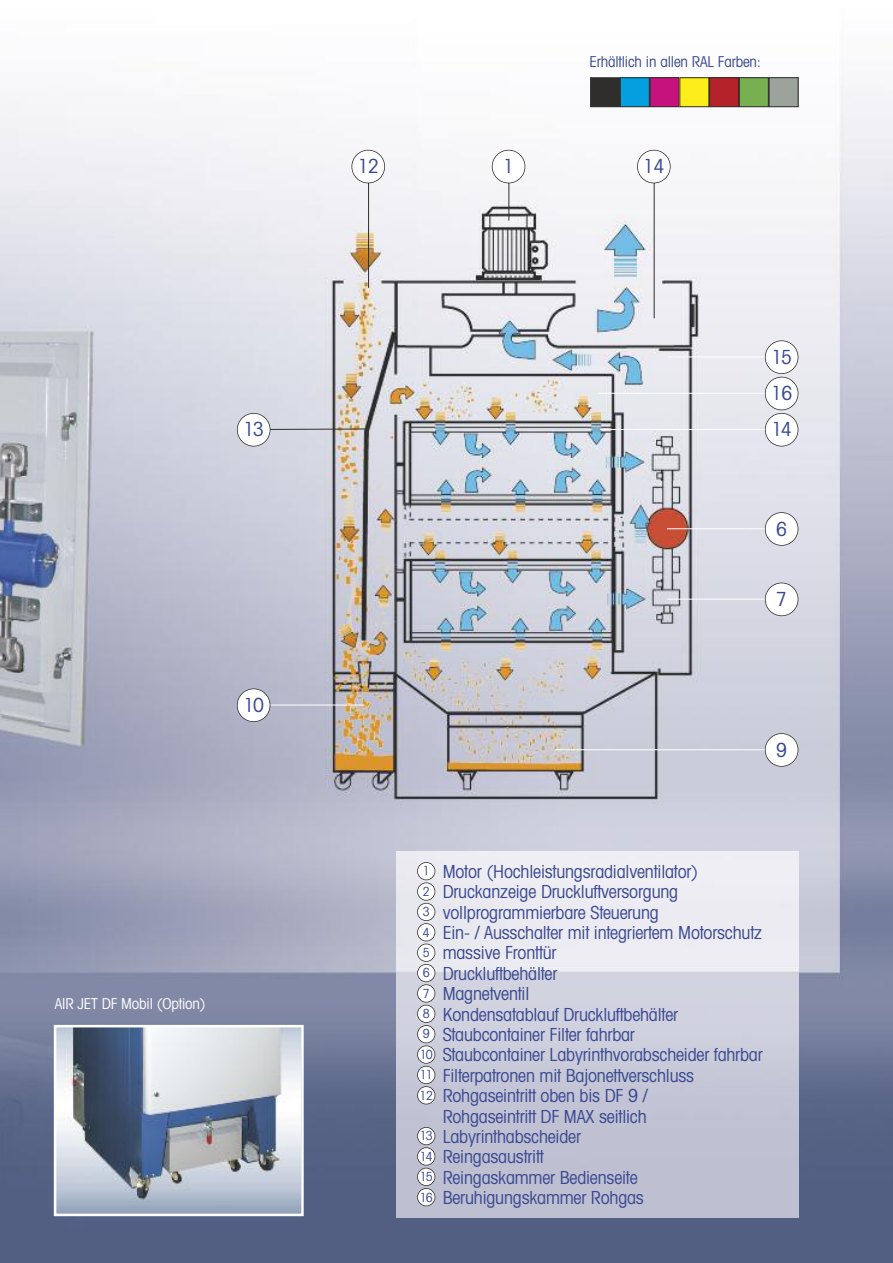
<style>
.page{position:relative;width:893px;height:1263px;background:#fff}
.page>*{position:absolute;margin:0;border:0;box-sizing:border-box;transform-origin:0 0}
.t1{font:condensed 19.5px "Avant Garde";letter-spacing:-.05em;color:#394990}
.t2{font:condensed 18px/20.4px "Avant Garde";letter-spacing:-.01em;color:#394990}
.t3{font:condensed 15px "Avant Garde";letter-spacing:-.01em;color:#394990}
.t4{font:condensed 15px "Avant Garde";letter-spacing:-.01em;color:#fff}
.t5{font:condensed 12.6px/20.4px "Avant Garde";letter-spacing:-.08em;color:#394990}
</style>
<div class="page">
<img style="left:0;top:77px;width:893px;height:1186px">
<img style="left:58px;top:1029px;width:242px;height:183px">
<div style="left:54px;top:1025px;width:250px;height:191px;border:3px solid #fff"></div>
<hr style="left:262px;top:705px;width:103px;height:1px;background:#fff">
<div style="left:237px;top:689px;width:33px;height:33px;background:#fff;border-radius:50%"></div>
<div style="left:237px;top:688px;width:33px;height:34px;border:1px solid #2f2e2d;border-radius:50%"></div>
<svg style="left:271px;top:428px;width:96px;height:2px"></svg>
<div style="left:237px;top:413px;width:33px;height:33px;background:#fff;border-radius:50%"></div>
<div style="left:237px;top:413px;width:34px;height:34px;border:1px solid #2f2e2d;border-radius:50%"></div>
<hr style="left:555px;top:749px;width:215px;height:1px;background:#fff">
<div style="left:765px;top:733px;width:33px;height:33px;background:#fff;border-radius:50%"></div>
<div style="left:765px;top:733px;width:33px;height:34px;border:1px solid #2f2e2d;border-radius:50%"></div>
<hr style="left:667px;top:599px;width:103px;height:1px;background:#fff">
<div style="left:765px;top:583px;width:33px;height:33px;background:#fff;border-radius:50%"></div>
<div style="left:765px;top:583px;width:33px;height:33px;border:1px solid #2f2e2d;border-radius:50%"></div>
<hr style="left:667px;top:528px;width:103px;height:1px;background:#fff">
<div style="left:765px;top:513px;width:33px;height:32px;background:#fff;border-radius:50%"></div>
<div style="left:765px;top:512px;width:33px;height:34px;border:1px solid #2f2e2d;border-radius:50%"></div>
<hr style="left:600px;top:429px;width:170px;height:1px;background:#fff">
<div style="left:765px;top:413px;width:33px;height:33px;background:#fff;border-radius:50%"></div>
<div style="left:765px;top:413px;width:33px;height:33px;border:1px solid #2f2e2d;border-radius:50%"></div>
<hr style="left:598px;top:393px;width:172px;height:1px;background:#fff">
<div style="left:765px;top:377px;width:33px;height:33px;background:#fff;border-radius:50%"></div>
<div style="left:765px;top:377px;width:33px;height:33px;border:1px solid #2f2e2d;border-radius:50%"></div>
<hr style="left:668px;top:357px;width:102px;height:1px;background:#fff">
<div style="left:765px;top:341px;width:33px;height:33px;background:#fff;border-radius:50%"></div>
<div style="left:765px;top:340px;width:33px;height:34px;border:1px solid #2f2e2d;border-radius:50%"></div>
<hr style="left:508px;top:165px;width:1px;height:56px;background:#2f2e2d">
<div style="left:492px;top:150px;width:33px;height:33px;background:#fff;border-radius:50%"></div>
<div style="left:492px;top:150px;width:33px;height:33px;border:1px solid #2f2e2d;border-radius:50%"></div>
<hr style="left:654px;top:168px;width:1px;height:150px;background:#2f2e2d">
<div style="left:637px;top:150px;width:33px;height:33px;background:#fff;border-radius:50%"></div>
<div style="left:637px;top:150px;width:34px;height:33px;border:1px solid #2f2e2d;border-radius:50%"></div>
<hr style="left:368px;top:157px;width:1px;height:131px;background:#2f2e2d">
<div style="left:352px;top:150px;width:33px;height:33px;background:#fff;border-radius:50%"></div>
<div style="left:351px;top:150px;width:34px;height:33px;border:1px solid #2f2e2d;border-radius:50%"></div>
<img style="left:397px;top:851px;width:401px;height:366px">
<div style="left:417px;top:862px;width:18px;height:18px;background:#fff;border-radius:50%"></div>
<div style="left:417px;top:862px;width:18px;height:18px;border:1px solid #2f2e2d;border-radius:50%"></div>
<div style="left:417px;top:883px;width:18px;height:17px;background:#fff;border-radius:50%"></div>
<div style="left:417px;top:882px;width:18px;height:19px;border:1px solid #2f2e2d;border-radius:50%"></div>
<div style="left:417px;top:903px;width:18px;height:18px;background:#fff;border-radius:50%"></div>
<div style="left:417px;top:903px;width:18px;height:18px;border:1px solid #2f2e2d;border-radius:50%"></div>
<div style="left:417px;top:923px;width:18px;height:18px;background:#fff;border-radius:50%"></div>
<div style="left:417px;top:923px;width:18px;height:18px;border:1px solid #2f2e2d;border-radius:50%"></div>
<div style="left:417px;top:944px;width:18px;height:17px;background:#fff;border-radius:50%"></div>
<div style="left:417px;top:943px;width:18px;height:19px;border:1px solid #2f2e2d;border-radius:50%"></div>
<div style="left:417px;top:964px;width:18px;height:18px;background:#fff;border-radius:50%"></div>
<div style="left:417px;top:964px;width:18px;height:18px;border:1px solid #2f2e2d;border-radius:50%"></div>
<div style="left:417px;top:985px;width:18px;height:17px;background:#fff;border-radius:50%"></div>
<div style="left:417px;top:984px;width:18px;height:18px;border:1px solid #2f2e2d;border-radius:50%"></div>
<div style="left:417px;top:1005px;width:18px;height:17px;background:#fff;border-radius:50%"></div>
<div style="left:417px;top:1005px;width:18px;height:18px;border:1px solid #2f2e2d;border-radius:50%"></div>
<div style="left:417px;top:1025px;width:18px;height:18px;background:#fff;border-radius:50%"></div>
<div style="left:417px;top:1025px;width:18px;height:18px;border:1px solid #2f2e2d;border-radius:50%"></div>
<div style="left:417px;top:1046px;width:18px;height:17px;background:#fff;border-radius:50%"></div>
<div style="left:417px;top:1045px;width:18px;height:19px;border:1px solid #2f2e2d;border-radius:50%"></div>
<div style="left:417px;top:1066px;width:18px;height:18px;background:#fff;border-radius:50%"></div>
<div style="left:417px;top:1066px;width:18px;height:18px;border:1px solid #2f2e2d;border-radius:50%"></div>
<div style="left:417px;top:1086px;width:18px;height:18px;background:#fff;border-radius:50%"></div>
<div style="left:417px;top:1086px;width:18px;height:18px;border:1px solid #2f2e2d;border-radius:50%"></div>
<div style="left:417px;top:1127px;width:18px;height:18px;background:#fff;border-radius:50%"></div>
<div style="left:417px;top:1127px;width:18px;height:18px;border:1px solid #2f2e2d;border-radius:50%"></div>
<div style="left:417px;top:1148px;width:18px;height:17px;background:#fff;border-radius:50%"></div>
<div style="left:417px;top:1147px;width:18px;height:18px;border:1px solid #2f2e2d;border-radius:50%"></div>
<div style="left:417px;top:1168px;width:18px;height:17px;background:#fff;border-radius:50%"></div>
<div style="left:417px;top:1168px;width:18px;height:18px;border:1px solid #2f2e2d;border-radius:50%"></div>
<div style="left:417px;top:1188px;width:18px;height:18px;background:#fff;border-radius:50%"></div>
<div style="left:417px;top:1188px;width:18px;height:18px;border:1px solid #2f2e2d;border-radius:50%"></div>
<div style="left:620px;top:78px;width:29px;height:29px;background:#039fdf"></div>
<div style="left:620px;top:77px;width:30px;height:30px;border:1px solid #2f2e2d"></div>
<div style="left:591px;top:78px;width:28px;height:28px;background:#2f2e2d"></div>
<div style="left:590px;top:77px;width:30px;height:30px;border:1px solid #2f2e2d"></div>
<div style="left:650px;top:78px;width:29px;height:29px;background:#c5127d"></div>
<div style="left:650px;top:77px;width:29px;height:30px;border:1px solid #2f2e2d"></div>
<div style="left:680px;top:78px;width:29px;height:29px;background:#fded1b"></div>
<div style="left:679px;top:77px;width:30px;height:30px;border:1px solid #2f2e2d"></div>
<div style="left:710px;top:78px;width:29px;height:29px;background:#b42329"></div>
<div style="left:709px;top:77px;width:30px;height:30px;border:1px solid #2f2e2d"></div>
<div style="left:739px;top:78px;width:29px;height:29px;background:#77af51"></div>
<div style="left:739px;top:77px;width:30px;height:30px;border:1px solid #2f2e2d"></div>
<div style="left:769px;top:78px;width:29px;height:29px;background:#9ca39d"></div>
<div style="left:769px;top:77px;width:29px;height:30px;border:1px solid #2f2e2d"></div>
<p class="t1" style="left:243px;top:422px;width:22px">13</p>
<p class="t1" style="left:243px;top:698px;width:22px">10</p>
<p class="t4" style="left:55px;top:998px;width:152px">AIR JET DF Mobil (Option)</p>
<p class="t3" style="left:589px;top:56px;width:173px">Erhältlich in allen RAL Farben:</p>
<p class="t1" style="left:358px;top:159px;width:23px">12</p>
<p class="t1" style="left:503px;top:159px;width:12px">1</p>
<p class="t1" style="left:643px;top:159px;width:23px">14</p>
<p class="t1" style="left:771px;top:350px;width:22px">15</p>
<p class="t1" style="left:771px;top:386px;width:23px">16</p>
<p class="t1" style="left:771px;top:422px;width:22px">14</p>
<p class="t1" style="left:776px;top:521px;width:12px">6</p>
<p class="t1" style="left:776px;top:592px;width:12px">7</p>
<p class="t1" style="left:776px;top:742px;width:12px">9</p>
<p class="t5" style="left:419px;top:862px;width:15px">1<br>2<br>3<br>4<br>5<br>6<br>7<br>8<br>9<br>10<br>11<br>12</p>
<p class="t5" style="left:420px;top:1127px;width:15px;text-align:justify">13<br>14<br>15<br>16</p>
<p class="t2" style="left:443px;top:863px;width:321px">Motor (Hochleistungsradialventilator)<br>Druckanzeige Druckluftversorgung vollprogrammierbare Steuerung<br>Ein- / Ausschalter mit integriertem Motorschutz massive Fronttür<br>Druckluftbehälter<br>Magnetventil<br>Kondensatablauf Druckluftbehälter<br>Staubcontainer Filter fahrbar<br>Staubcontainer Labyrinthvorabscheider fahrbar<br>Filterpatronen mit Bajonettverschluss<br>Rohgaseintritt oben bis DF 9 /<br>Rohgaseintritt DF MAX seitlich<br>Labyrinthabscheider<br>Reingasaustritt<br>Reingaskammer Bedienseite<br>Beruhigungskammer Rohgas</p>
</div>
